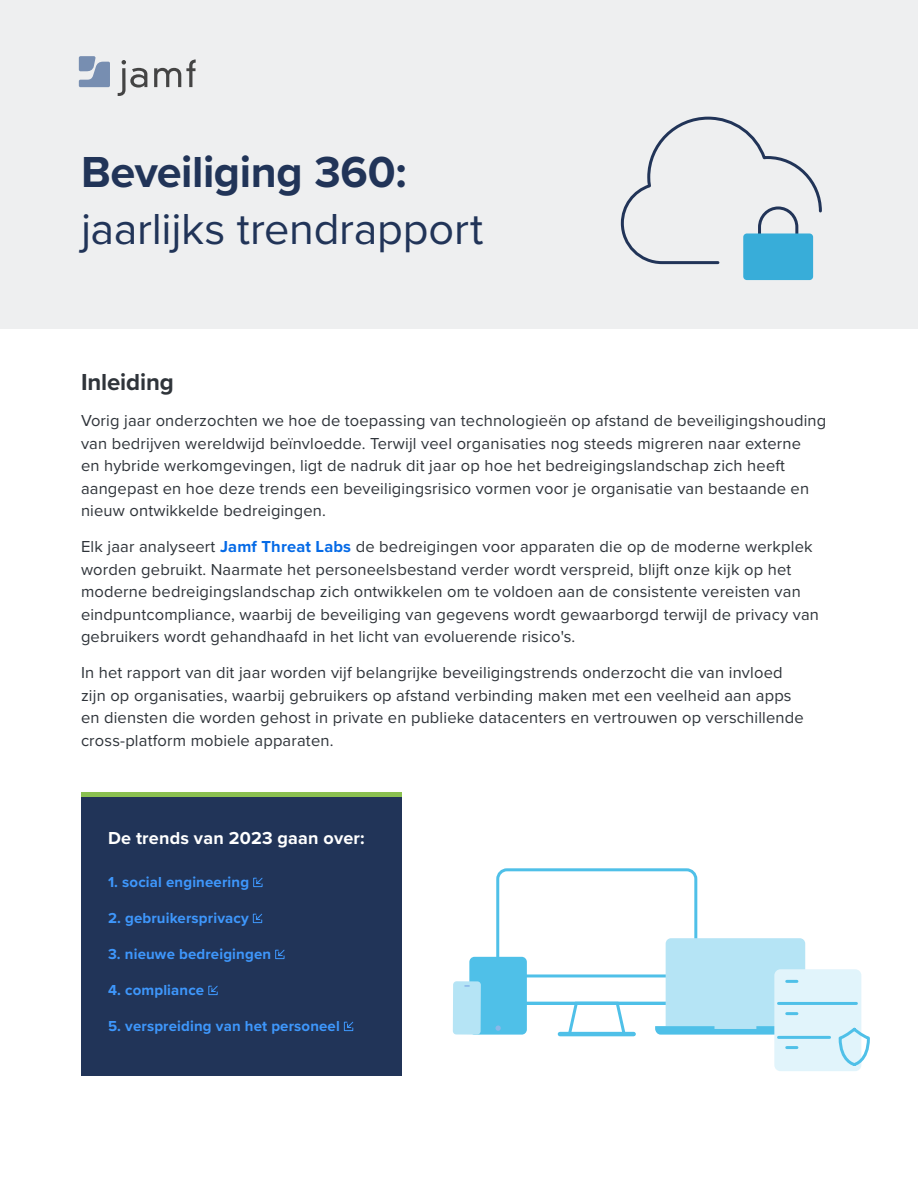
<style>
.page{position:relative;width:918px;height:1188px;background:#fff}
.page>*{position:absolute;margin:0;border:0;box-sizing:border-box;transform-origin:0 0}
.H1_Title-US{font:45px/57px "Proxima Nova";letter-spacing:-.005em;color:#213458}
.H3_Section_header-US{font:700 24px "Proxima Nova";letter-spacing:-.005em;color:#2f343a}
.body{font:700 18px "Proxima Nova";letter-spacing:.01em;color:#fff}
.t1{font:16.5px/22.5px "Proxima Nova";letter-spacing:.01em;color:#2f343a}
.t2{font:700 15px "Proxima Nova";letter-spacing:.01em;color:#3e97fc}
.s1{font-weight:700}
.s2{font-weight:700;color:#056ae6}
</style>
<div class="page">
<div style="left:0;top:0;width:918px;height:328px;background:#eeeff0"></div>
<svg style="left:154px;top:59px;width:42px;height:28px"></svg>
<svg style="left:118px;top:60px;width:29px;height:36px"></svg>
<svg style="left:79px;top:56px;width:31px;height:31px"></svg>
<div style="left:81px;top:792px;width:321px;height:284px;background:#213458"></div>
<svg style="left:253px;top:877px;width:10px;height:10px"></svg>
<svg style="left:253px;top:913px;width:10px;height:10px"></svg>
<svg style="left:275px;top:949px;width:10px;height:10px"></svg>
<svg style="left:208px;top:985px;width:10px;height:10px"></svg>
<svg style="left:344px;top:1021px;width:10px;height:10px"></svg>
<div style="left:81px;top:792px;width:321px;height:5px;background:#8ac050"></div>
<div style="left:469px;top:957px;width:58px;height:78px;background:#4fc0e8;border-radius:5px"></div>
<div style="left:453px;top:981px;width:28px;height:54px;background:#b5e4f5;border-radius:4px"></div>
<svg style="left:464px;top:985px;width:6px;height:2px"></svg>
<div style="left:774px;top:969px;width:87px;height:102px;background:#e1f4fb;border-radius:6px"></div>
<svg style="left:495px;top:868px;width:375px;height:200px"></svg>
<div style="left:743px;top:233px;width:70px;height:47px;background:#38add9;border-radius:4px"></div>
<svg style="left:620px;top:116px;width:202px;height:150px"></svg>
<h1 class="H1_Title-US" style="left:81px;top:141px;width:404px"><span class="s1">Beveiliging 360: </span>jaarlijks trendrapport</h1>
<h3 class="H3_Section_header-US" style="left:81px;top:365px;width:95px">Inleiding</h3>
<p class="t1" style="left:81px;top:409px;width:747px">Vorig jaar onderzochten we hoe de toepassing van technologieën op afstand de beveiligingshouding van bedrijven wereldwijd beïnvloedde. Terwijl veel organisaties nog steeds migreren naar externe<br>en hybride werkomgevingen, ligt de nadruk dit jaar op hoe het bedreigingslandschap zich heeft aangepast en hoe deze trends een beveiligingsrisico vormen voor je organisatie van bestaande en nieuw ontwikkelde bedreigingen.</p>
<p class="t1" style="left:81px;top:535px;width:740px">Elk jaar analyseert <span class="s2">Jamf Threat Labs</span> de bedreigingen voor apparaten die op de moderne werkplek worden gebruikt. Naarmate het personeelsbestand verder wordt verspreid, blijft onze kijk op het moderne bedreigingslandschap zich ontwikkelen om te voldoen aan de consistente vereisten van eindpuntcompliance, waarbij de beveiliging van gegevens wordt gewaarborgd terwijl de privacy van gebruikers wordt gehandhaafd in het licht van evoluerende risico's.</p>
<p class="t1" style="left:81px;top:661px;width:724px">In het rapport van dit jaar worden vijf belangrijke beveiligingstrends onderzocht die van invloed zijn op organisaties, waarbij gebruikers op afstand verbinding maken met een veelheid aan apps en diensten die worden gehost in private en publieke datacenters en vertrouwen op verschillende cross-platform mobiele apparaten.</p>
<p class="body" style="left:108px;top:825px;width:258px">De trends van 2023 gaan over:</p>
<p class="t2" style="left:108px;top:871px;width:143px">1. social engineering</p>
<p class="t2" style="left:108px;top:907px;width:142px">2. gebruikersprivacy</p>
<p class="t2" style="left:108px;top:943px;width:165px">3. nieuwe bedreigingen</p>
<p class="t2" style="left:108px;top:979px;width:98px">4. compliance</p>
<p class="t2" style="left:108px;top:1015px;width:233px">5. verspreiding van het personeel</p>
</div>
